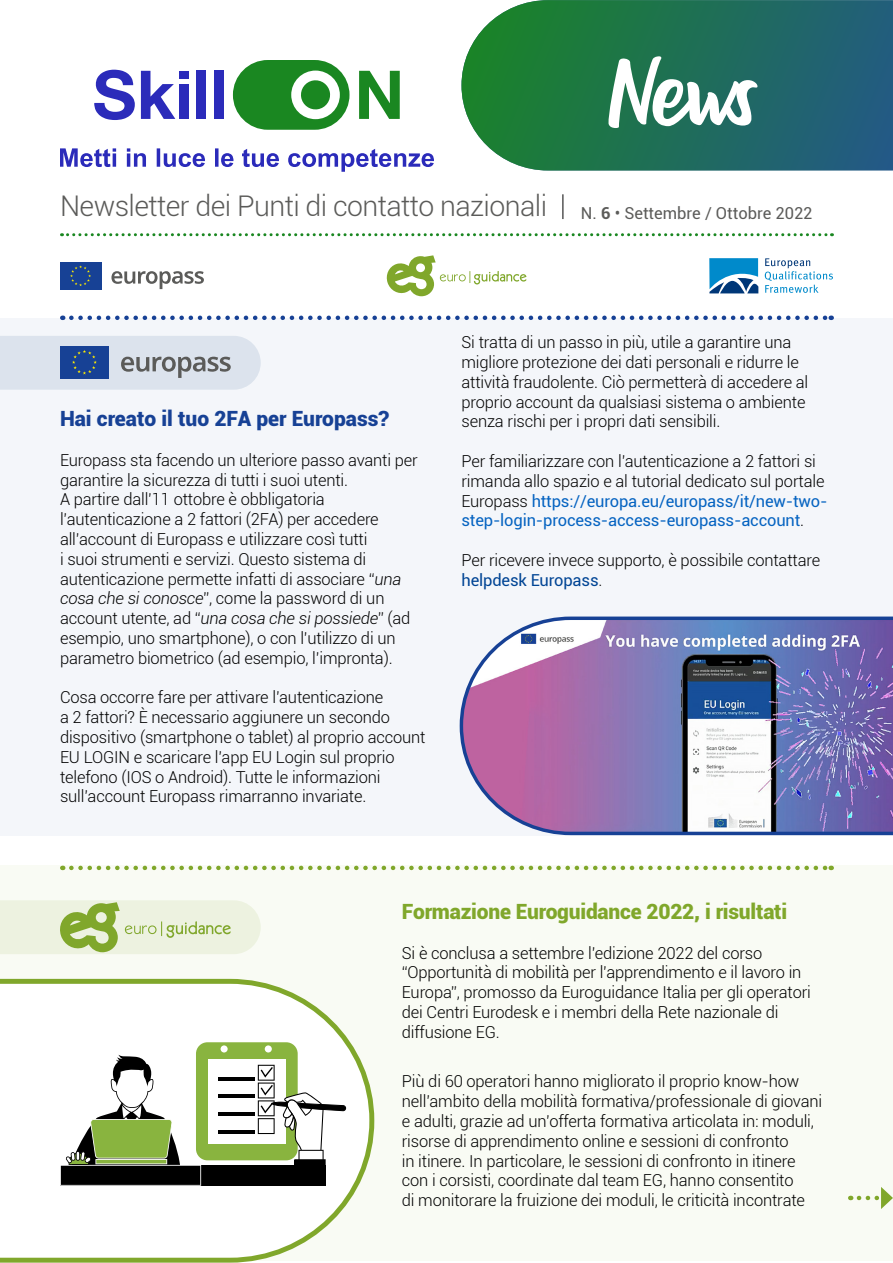
<style>
.page{position:relative;width:893px;height:1263px;background:#fff}
.page>*{position:absolute;margin:0;border:0;box-sizing:border-box;transform-origin:0 0}
.t1{font:102.9px "Havania";color:#fff}
.t2{font:300 28.5px "Roboto";letter-spacing:-.02em;color:#5b5b59}
.t3{font:900 21px "Roboto";letter-spacing:-.01em;color:#80a72b}
.t4{font:900 21px "Roboto";color:#174195}
.Default{font:300 16.5px/19.8px "Roboto";letter-spacing:-.01em;color:#000}
.Heading_2{font:300 16.5px/19.8px "Roboto";letter-spacing:-.01em;color:#000}
.t5{font:16.5px "Roboto";color:#5b5b59}
.s1{font-weight:700}
.s2{font-style:italic}
.s3{font-weight:400;color:#0563c1}
.s4{font-weight:400;color:#004494}
.s5{color:#0a0a0a}
</style>
<div class="page">
<div style="left:0;top:866px;width:893px;height:395px;background:#f9fbf4"></div>
<div style="left:0;top:318px;width:893px;height:518px;background:#f4f6fa"></div>
<svg style="left:459px;top:616px;width:434px;height:220px"></svg>
<svg style="left:0;top:978px;width:375px;height:285px"></svg>
<svg style="left:0;top:900px;width:261px;height:54px;background:#dde7c6"></svg>
<svg style="left:0;top:336px;width:261px;height:54px;background:#bec8d9"></svg>
<svg style="left:71px;top:866px;width:761px;height:4px"></svg>
<svg style="left:71px;top:316px;width:761px;height:4px"></svg>
<svg style="left:859px;top:1187px;width:34px;height:22px"></svg>
<svg style="left:461px;top:0;width:432px;height:171px;background:#2e7861"></svg>
<svg style="left:94px;top:70px;width:41px;height:50px"></svg>
<svg style="left:141px;top:71px;width:34px;height:48px"></svg>
<div style="left:179px;top:84px;width:10px;height:35px;background:#2b2bba"></div>
<div style="left:179px;top:71px;width:10px;height:8px;background:#2b2bba"></div>
<div style="left:196px;top:71px;width:10px;height:48px;background:#2b2bba"></div>
<div style="left:214px;top:71px;width:9px;height:48px;background:#2b2bba"></div>
<svg style="left:359px;top:71px;width:41px;height:48px"></svg>
<svg style="left:233px;top:60px;width:116px;height:70px"></svg>
<svg style="left:60px;top:148px;width:374px;height:24px"></svg>
<svg style="left:709px;top:258px;width:49px;height:35px"></svg>
<svg style="left:765px;top:258px;width:68px;height:35px"></svg>
<svg style="left:386px;top:255px;width:140px;height:41px"></svg>
<svg style="left:111px;top:271px;width:93px;height:18px"></svg>
<div style="left:60px;top:262px;width:41px;height:28px;background:#174195"></div>
<svg style="left:70px;top:265px;width:21px;height:21px"></svg>
<svg style="left:62px;top:233px;width:770px;height:3px"></svg>
<svg style="left:563px;top:194px;width:1px;height:25px"></svg>
<svg style="left:60px;top:1042px;width:286px;height:144px"></svg>
<p class="t2" style="left:60px;top:186px;width:489px">Newsletter dei Punti di contatto nazionali</p>
<p class="t1" style="left:607px;top:39px;width:153px">News</p>
<p class="t5" style="left:581px;top:202px;width:233px">N. <span class="s1">6</span> • Settembre / Ottobre 2022</p>
<p class="t4" style="left:60px;top:404px;width:331px">Hai creato il tuo 2FA per Europass?</p>
<p class="Default" style="left:60px;top:449px;width:359px">Europass sta facendo un ulteriore passo avanti per garantire la sicurezza di tutti i suoi utenti.</p>
<p class="Default" style="left:60px;top:489px;width:352px">A partire dall’11 ottobre è obbligatoria l’autenticazione a 2 fattori (2FA) per accedere all’account di Europass e utilizzare così tutti<br>i suoi strumenti e servizi. Questo sistema di autenticazione permette infatti di associare “<span class="s2">una cosa che si conosce</span>”, come la password di un account utente, ad “<span class="s2">una cosa che si possiede</span>” (ad esempio, uno smartphone), o con l’utilizzo di un parametro biometrico (ad esempio, l’impronta).</p>
<p class="Default" style="left:60px;top:687px;width:367px">Cosa occorre fare per attivare l’autenticazione<br>a 2 fattori? È necessario aggiunere un secondo dispositivo (smartphone o tablet) al proprio account EU LOGIN e scaricare l’app EU Login sul proprio telefono (IOS o Android). Tutte le informazioni sull’account Europass rimarranno invariate.</p>
<p class="Default" style="left:461px;top:332px;width:348px">Si tratta di un passo in più, utile a garantire una migliore protezione dei dati personali e ridurre le attività fraudolente. Ciò permetterà di accedere al proprio account da qualsiasi sistema o ambiente senza rischi per i propri dati sensibili.</p>
<p class="Default" style="left:461px;top:451px;width:368px">Per familiarizzare con l’autenticazione a 2 fattori si rimanda allo spazio e al tutorial dedicato sul portale Europass <span class="s3">https://europa.eu/europass/it/new-two&shy;step-login-process-access-europass-account</span>.</p>
<p class="Default" style="left:461px;top:550px;width:360px">Per ricevere invece supporto, è possibile contattare <span class="s4">helpdesk Europass</span><span class="s5">.</span></p>
<p class="t3" style="left:402px;top:896px;width:387px">Formazione Euroguidance 2022, i risultati</p>
<p class="Heading_2" style="left:402px;top:942px;width:411px">Si è conclusa a settembre l’edizione 2022 del corso “Opportunità di mobilità per l’apprendimento e il lavoro in Europa”, promosso da Euroguidance Italia per gli operatori dei Centri Eurodesk e i membri della Rete nazionale di diffusione EG.</p>
<p class="Default" style="left:402px;top:1071px;width:422px">Più di 60 operatori hanno migliorato il proprio know-how nell’ambito della mobilità formativa/professionale di giovani e adulti, grazie ad un’offerta formativa articolata in: moduli, risorse di apprendimento online e sessioni di confronto<br>in itinere. In particolare, le sessioni di confronto in itinere con i corsisti, coordinate dal team EG, hanno consentito<br>di monitorare la fruizione dei moduli, le criticità incontrate</p>
</div>
